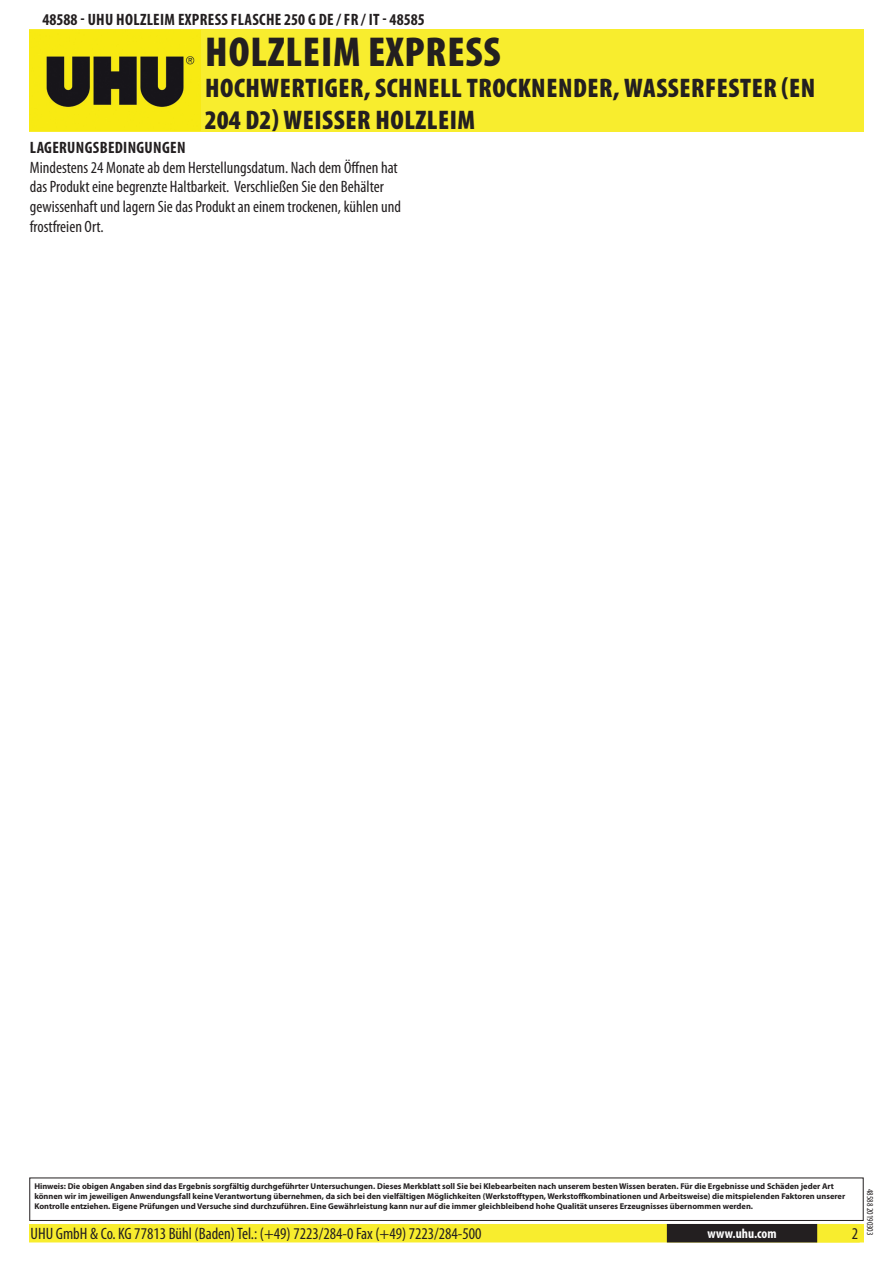
<style>
.page{position:relative;width:893px;height:1263px;background:#fff}
.page>*{position:absolute;margin:0;border:0;box-sizing:border-box;transform-origin:0 0}
.t1{font:900 condensed 42px "Myriad Pro";letter-spacing:.02em;color:#231f20}
.t2{font:900 condensed 27px/32.4px "Myriad Pro";letter-spacing:.02em;color:#231f20}
.t3{font:condensed 16.5px/19.8px "Myriad Pro";color:#231f20}
.t4{font:700 condensed 16.5px "Myriad Pro";letter-spacing:.02em;color:#231f20}
.t5{font:700 condensed 13.5px "Myriad Pro";color:#fff}
.t6{font:condensed 9px "Myriad Pro";color:#231f20}
.t7{font:700 8.4px/10.1px "Myriad Pro";color:#231f20}
</style>
<div class="page">
<div style="left:30px;top:1225px;width:833px;height:17px;background:#f8ed2e"></div>
<div style="left:29px;top:1224px;width:835px;height:18px;border:2px solid #f8ed2e"></div>
<div style="left:816px;top:1224px;width:44px;height:18px;border:2px solid #f8ed2e"></div>
<div style="left:668px;top:1225px;width:148px;height:17px;background:#231f20"></div>
<div style="left:667px;top:1224px;width:150px;height:18px;border:2px solid #231f20"></div>
<div style="left:29px;top:1177px;width:835px;height:44px;border:1px solid #231f20"></div>
<div style="left:30px;top:30px;width:834px;height:102px;background:#f8ed2e"></div>
<img style="left:30px;top:31px;width:171px;height:100px">
<h3 class="t4" style="left:43px;top:9px;width:384px">48588 - UHU HOLZLEIM EXPRESS FLASCHE 250 G DE / FR / IT - 48585</h3>
<h1 class="t1" style="left:205px;top:25px;width:297px">HOLZLEIM EXPRESS</h1>
<h2 class="t2" style="left:205px;top:71px;width:597px">HOCHWERTIGER, SCHNELL TROCKNENDER, WASSERFESTER (EN<br>204 D2) WEISSER HOLZLEIM</h2>
<h3 class="t4" style="left:30px;top:137px;width:157px">LAGERUNGSBEDINGUNGEN</h3>
<h3 class="t3" style="left:30px;top:157px;width:373px">Mindestens 24 Monate ab dem Herstellungsdatum. Nach dem Öffnen hat das Produkt eine begrenzte Haltbarkeit. Verschließen Sie den Behälter gewissenhaft und lagern Sie das Produkt an einem trockenen, kühlen und frostfreien Ort.</h3>
<p class="t7" style="left:34px;top:1181px;width:812px">Hinweis: Die obigen Angaben sind das Ergebnis sorgfältig durchgeführter Untersuchungen. Dieses Merkblatt soll Sie bei Klebearbeiten nach unserem besten Wissen beraten. Für die Ergebnisse und Schäden jeder Art können wir im jeweiligen Anwendungsfall keine Verantwortung übernehmen, da sich bei den vielfältigen Möglichkeiten (Werkstofftypen, Werkstoffkombinationen und Arbeitsweise) die mitspielenden Faktoren unserer<br>Kontrolle entziehen. Eigene Prüfungen und Versuche sind durchzuführen. Eine Gewährleistung kann nur auf die immer gleichbleibend hohe Qualität unseres Erzeugnisses übernommen werden.</p>
<h3 class="t3" style="left:31px;top:1224px;width:453px">UHU GmbH &amp; Co. KG 77813 Bühl (Baden) Tel.: (+49) 7223/284-0 Fax (+49) 7223/284-500</h3>
<h3 class="t5" style="left:707px;top:1225px;width:71px">WWW.UHU.COM</h3>
<h3 class="t3" style="left:852px;top:1224px;width:8px">2</h3>
<p class="t6" style="left:875px;top:1189px;width:48px;rotate:90deg">48588 20190303</p>
</div>
